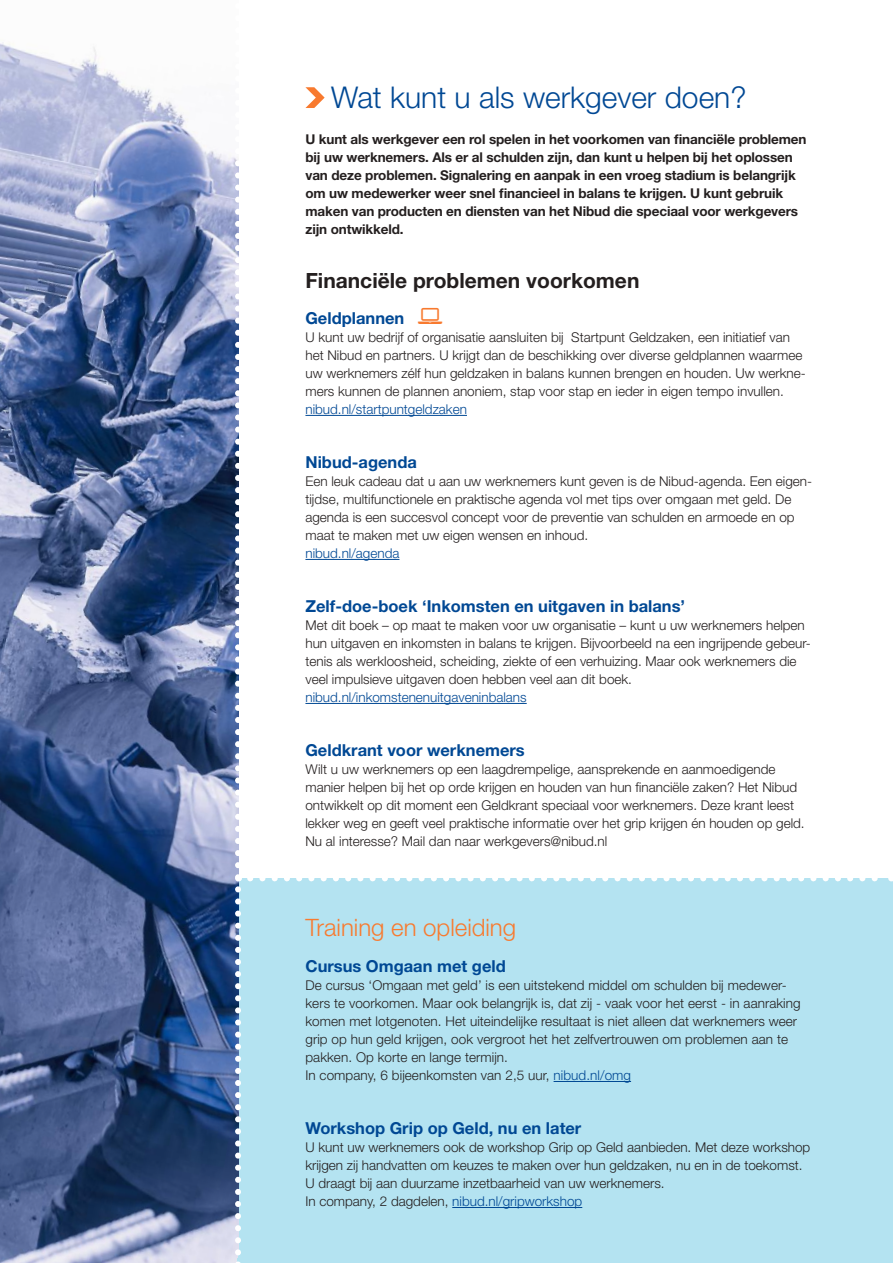
<style>
.page{position:relative;width:893px;height:1263px;background:#fff}
.page>*{position:absolute;margin:0;border:0;box-sizing:border-box;transform-origin:0 0}
.t1{font:300 30px "Helvetica Neue LT Std";color:#004894}
.t2{font:300 24px "Helvetica Neue LT Std";color:#f87a2f}
.t3{font:700 21px "Helvetica Neue LT Std";color:#241f1f}
.t4{font:700 16.5px "Helvetica Neue LT Std";color:#004894}
.t5{font:300 13.5px/18px "Helvetica Neue LT Std";color:#241f1f}
.t6{font:700 13.5px/18px "Helvetica Neue LT Std";letter-spacing:-.01em;color:#241f1f}
.t7{font:300 13.5px "Helvetica Neue LT Std";color:#004894}
.s1{color:#004894}
</style>
<div class="page">
<div style="left:227px;top:878px;width:666px;height:385px;background:#b4e3f1"></div>
<img style="left:0;top:42px;width:235px;height:1221px">
<hr style="left:305px;top:415px;width:162px;height:1px;background:#004894">
<hr style="left:305px;top:559px;width:94px;height:1px;background:#004894">
<hr style="left:305px;top:703px;width:222px;height:1px;background:#004894">
<hr style="left:554px;top:1081px;width:77px;height:1px;background:#004894">
<hr style="left:452px;top:1207px;width:130px;height:1px;background:#004894">
<svg style="left:305px;top:87px;width:20px;height:21px"></svg>
<svg style="left:250px;top:878px;width:628px;height:3px"></svg>
<svg style="left:235px;top:158px;width:6px;height:1105px"></svg>
<h1 class="t1" style="left:331px;top:79px;width:417px">Wat kunt u als werkgever doen?</h1>
<p class="t6" style="left:305px;top:130px;width:503px">U kunt als werkgever een rol spelen in het voorkomen van financiële problemen bij uw werknemers. Als er al schulden zijn, dan kunt u helpen bij het oplossen van deze problemen. Signalering en aanpak in een vroeg stadium is belangrijk om uw medewerker weer snel financieel in balans te krijgen. U kunt gebruik maken van producten en diensten van het Nibud die speciaal voor werkgevers zijn ontwikkeld.</p>
<h3 class="t3" style="left:305px;top:268px;width:335px">Financiële problemen voorkomen</h3>
<p class="t4" style="left:305px;top:308px;width:100px">Geldplannen</p>
<p class="t5" style="left:305px;top:328px;width:502px">U kunt uw bedrijf of organisatie aansluiten bij Startpunt Geldzaken, een initiatief van het Nibud en partners. U krijgt dan de beschikking over diverse geldplannen waarmee uw werknemers zélf hun geldzaken in balans kunnen brengen en houden. Uw werkne&shy;mers kunnen de plannen anoniem, stap voor stap en ieder in eigen tempo invullen.</p>
<p class="t7" style="left:305px;top:401px;width:163px">nibud.nl/startpuntgeldzaken</p>
<p class="t4" style="left:305px;top:452px;width:113px">Nibud-agenda</p>
<p class="t5" style="left:305px;top:472px;width:508px">Een leuk cadeau dat u aan uw werknemers kunt geven is de Nibud-agenda. Een eigen&shy;tijdse, multifunctionele en praktische agenda vol met tips over omgaan met geld. De agenda is een succesvol concept voor de preventie van schulden en armoede en op maat te maken met uw eigen wensen en inhoud.</p>
<p class="t7" style="left:305px;top:545px;width:96px">nibud.nl/agenda</p>
<p class="t4" style="left:305px;top:596px;width:381px">Zelf-doe-boek ‘Inkomsten en uitgaven in balans’</p>
<p class="t5" style="left:305px;top:616px;width:507px">Met dit boek – op maat te maken voor uw organisatie – kunt u uw werknemers helpen hun uitgaven en inkomsten in balans te krijgen. Bijvoorbeeld na een ingrijpende gebeur&shy;tenis als werkloosheid, scheiding, ziekte of een verhuizing. Maar ook werknemers die veel impulsieve uitgaven doen hebben veel aan dit boek.</p>
<p class="t7" style="left:305px;top:689px;width:223px">nibud.nl/inkomstenenuitgaveninbalans</p>
<p class="t4" style="left:305px;top:740px;width:221px">Geldkrant voor werknemers</p>
<p class="t5" style="left:305px;top:760px;width:501px">Wilt u uw werknemers op een laagdrempelige, aansprekende en aanmoedigende manier helpen bij het op orde krijgen en houden van hun financiële zaken? Het Nibud ontwikkelt op dit moment een Geldkrant speciaal voor werknemers. Deze krant leest lekker weg en geeft veel praktische informatie over het grip krijgen én houden op geld.<br>Nu al interesse? Mail dan naar werkgevers@nibud.nl</p>
<h2 class="t2" style="left:305px;top:913px;width:212px">Training en opleiding</h2>
<p class="t4" style="left:305px;top:956px;width:202px">Cursus Omgaan met geld</p>
<p class="t5" style="left:305px;top:976px;width:497px">De cursus ‘Omgaan met geld’ is een uitstekend middel om schulden bij medewer&shy;kers te voorkomen. Maar ook belangrijk is, dat zij - vaak voor het eerst - in aanraking komen met lotgenoten. Het uiteindelijke resultaat is niet alleen dat werknemers weer grip op hun geld krijgen, ook vergroot het het zelfvertrouwen om problemen aan te pakken. Op korte en lange termijn.<br>In company, 6 bijeenkomsten van 2,5 uur, <span class="s1">nibud.nl/omg</span></p>
<p class="t4" style="left:305px;top:1118px;width:277px">Workshop Grip op Geld, nu en later</p>
<p class="t5" style="left:305px;top:1138px;width:506px">U kunt uw werknemers ook de workshop Grip op Geld aanbieden. Met deze workshop krijgen zij handvatten om keuzes te maken over hun geldzaken, nu en in de toekomst.<br>U draagt bij aan duurzame inzetbaarheid van uw werknemers.<br>In company, 2 dagdelen, <span class="s1">nibud.nl/gripworkshop</span></p>
</div>
